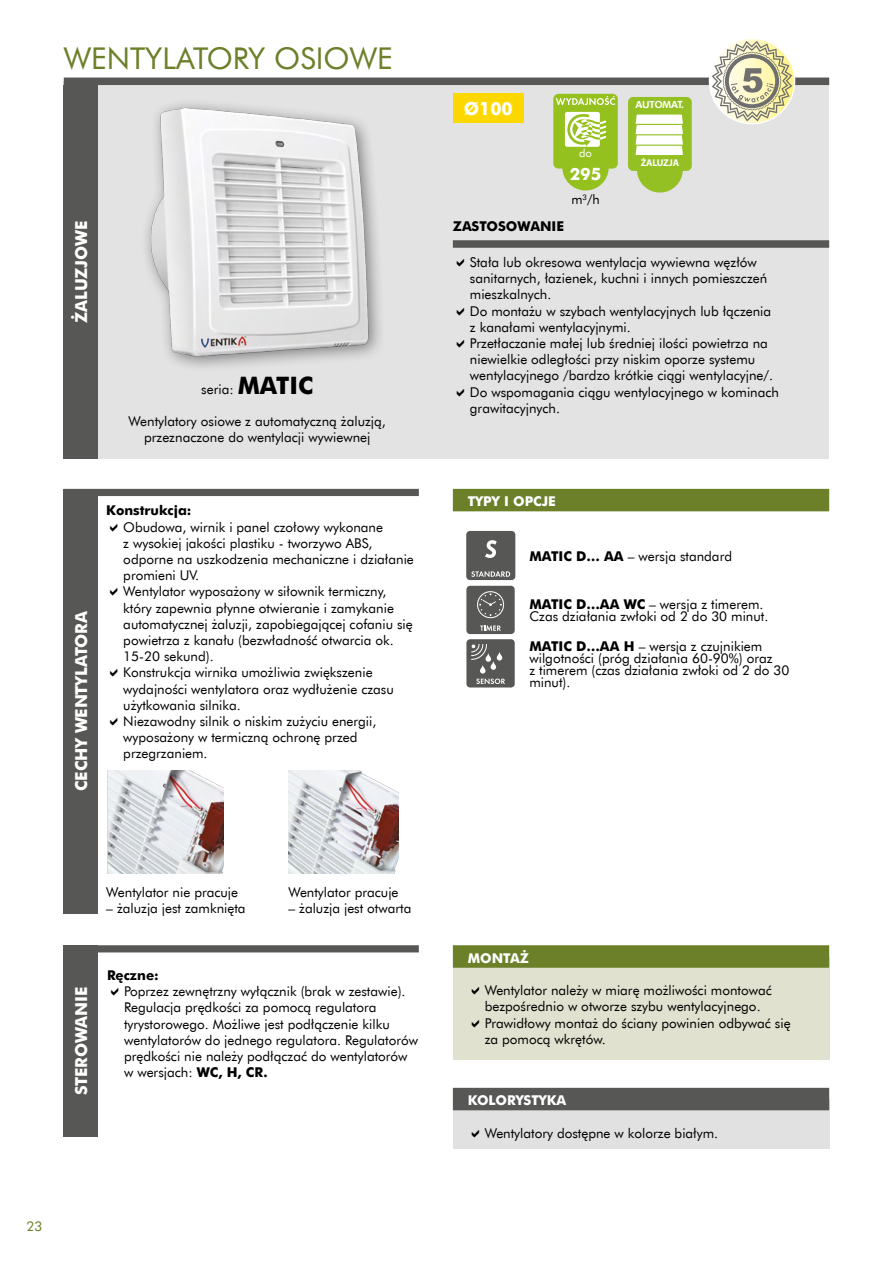
<style>
.page{position:relative;width:893px;height:1263px;background:#fff}
.page>*{position:absolute;margin:0;border:0;box-sizing:border-box;transform-origin:0 0}
.t1{font:30px "Futura EU";color:#6c802a}
.t2{font:700 18px "Futura EU";color:#fff}
.t3{font:700 16.8px "Futura EU";color:#fff}
.t4{font:700 16.5px "Futura EU";letter-spacing:-.01em;color:#fff}
.t5{font:13.5px/16.2px "Futura EU";color:#000}
.t6{font:700 13.5px "Futura EU";color:#000}
.t7{font:700 13.5px "Futura EU";color:#fff}
.t8{font:13.5px "Futura EU";color:#6c802a}
.t9{font:13.2px "Futura EU";color:#000}
.t10{font:11.25px "Futura EU";color:#fff}
.t11{font:800 9.75px "Futura PL";letter-spacing:-.035em;color:#fff}
.t12{font:700 9.75px "Myriad Pro";letter-spacing:-.025em;color:#fff}
.s1{font-weight:700;font-size:24px}
.s2{font-weight:700}
</style>
<div class="page">
<div style="left:453px;top:957px;width:376px;height:102px;background:#e1e1d0"></div>
<div style="left:64px;top:81px;width:765px;height:378px;background:#e3e3e3"></div>
<div style="left:64px;top:85px;width:34px;height:374px;background:#575756"></div>
<div style="left:64px;top:489px;width:34px;height:424px;background:#575756"></div>
<div style="left:64px;top:945px;width:34px;height:192px;background:#575756"></div>
<div style="left:64px;top:78px;width:765px;height:7px;background:#575756"></div>
<div style="left:64px;top:489px;width:355px;height:7px;background:#575756"></div>
<div style="left:64px;top:945px;width:355px;height:7px;background:#575756"></div>
<div style="left:453px;top:945px;width:376px;height:23px;background:#6c802a"></div>
<div style="left:453px;top:240px;width:376px;height:8px;background:#575756"></div>
<div style="left:453px;top:489px;width:376px;height:22px;background:#6c802a"></div>
<img style="left:146px;top:103px;width:234px;height:264px">
<div style="left:562px;top:144px;width:47px;height:46px;background:#95c11f;border-radius:50%"></div>
<div style="left:553px;top:94px;width:65px;height:75px;background:#95c11f;border-radius:5px"></div>
<svg style="left:565px;top:112px;width:41px;height:35px"></svg>
<svg style="left:556px;top:96px;width:59px;height:9px"></svg>
<svg style="left:709px;top:39px;width:86px;height:85px"></svg>
<div style="left:466px;top:531px;width:49px;height:49px;background:#575756;border-radius:4px"></div>
<svg style="left:471px;top:571px;width:39px;height:6px"></svg>
<svg style="left:485px;top:540px;width:12px;height:18px"></svg>
<div style="left:466px;top:586px;width:49px;height:48px;background:#575756;border-radius:4px"></div>
<svg style="left:477px;top:591px;width:27px;height:27px"></svg>
<svg style="left:480px;top:625px;width:21px;height:6px"></svg>
<div style="left:466px;top:639px;width:49px;height:48px;background:#575756;border-radius:4px"></div>
<svg style="left:476px;top:678px;width:29px;height:6px"></svg>
<svg style="left:471px;top:644px;width:16px;height:16px"></svg>
<svg style="left:485px;top:653px;width:6px;height:9px"></svg>
<svg style="left:491px;top:661px;width:5px;height:9px"></svg>
<svg style="left:480px;top:665px;width:5px;height:9px"></svg>
<svg style="left:497px;top:652px;width:5px;height:8px"></svg>
<div style="left:637px;top:147px;width:46px;height:46px;background:#94c024;border-radius:50%"></div>
<div style="left:628px;top:97px;width:64px;height:74px;background:#94c024;border-radius:5px"></div>
<svg style="left:636px;top:115px;width:47px;height:40px;background:#f3f8e8"></svg>
<img style="left:107px;top:771px;width:116px;height:102px">
<img style="left:288px;top:771px;width:110px;height:102px">
<div style="left:453px;top:1099px;width:376px;height:50px;background:#e1e1e1"></div>
<div style="left:453px;top:1088px;width:376px;height:22px;background:#575756"></div>
<div style="left:453px;top:94px;width:71px;height:29px;background:#fdd800"></div>
<h1 class="t1" style="left:64px;top:41px;width:330px">WENTYLATORY OSIOWE</h1>
<p class="t4" style="left:71px;top:323px;width:103px;rotate:-90deg">ŻALUZJOWE</p>
<p class="t5" style="left:201px;top:381px;width:113px">seria: <span class="s1">MATIC</span></p>
<p class="t5" style="left:129px;top:414px;width:259px;text-align:center">Wentylatory osiowe z automatyczną żaluzją, przeznaczone do wentylacji wywiewnej</p>
<p class="t4" style="left:71px;top:791px;width:181px;rotate:-90deg">CECHY WENTYLATORA</p>
<p class="t6" style="left:106px;top:502px;width:87px">Konstrukcja:</p>
<p class="t5" style="left:123px;top:519px;width:292px">Obudowa, wirnik i panel czołowy wykonane<br>z wysokiej jakości plastiku - tworzywo ABS, odporne na uszkodzenia mechaniczne i działanie promieni UV.<br>Wentylator wyposażony w siłownik termiczny, który zapewnia płynne otwieranie i zamykanie automatycznej żaluzji, zapobiegającej cofaniu się powietrza z kanału (bezwładność otwarcia ok.<br>15-20 sekund).<br>Konstrukcja wirnika umożliwia zwiększenie wydajności wentylatora oraz wydłużenie czasu użytkowania silnika.<br>Niezawodny silnik o niskim zużyciu energii, wyposażony w termiczną ochronę przed przegrzaniem.</p>
<h2 class="t2" style="left:464px;top:98px;width:51px">Ø100</h2>
<p class="t10" style="left:579px;top:146px;width:14px">do</p>
<p class="t3" style="left:570px;top:163px;width:33px">295</p>
<p class="t9" style="left:571px;top:191px;width:30px">m<sup>3</sup>/h</p>
<p class="t6" style="left:453px;top:218px;width:113px">ZASTOSOWANIE</p>
<p class="t11" style="left:636px;top:99px;width:50px">AUTOMAT.</p>
<p class="t12" style="left:641px;top:156px;width:40px">ŻALUZJA</p>
<p class="t5" style="left:470px;top:254px;width:311px">Stała lub okresowa wentylacja wywiewna węzłów sanitarnych, łazienek, kuchni i innych pomieszczeń mieszkalnych.<br>Do montażu w szybach wentylacyjnych lub łączenia z kanałami wentylacyjnymi.<br>Przetłaczanie małej lub średniej ilości powietrza na niewielkie odległości przy niskim oporze systemu wentylacyjnego /bardzo krótkie ciągi wentylacyjne/.<br>Do wspomagania ciągu wentylacyjnego w kominach grawitacyjnych.</p>
<p class="t7" style="left:468px;top:493px;width:90px">TYPY I OPCJE</p>
<p class="t5" style="left:529px;top:548px;width:204px"><span class="s2">MATIC D… AA</span> – wersja standard</p>
<p class="t5" style="left:529px;top:599px;width:240px;line-height:12px"><span class="s2">MATIC D…AA WC</span> – wersja z timerem.<br>Czas działania zwłoki od 2 do 30 minut.</p>
<p class="t5" style="left:529px;top:640px;width:262px;line-height:12px"><span class="s2">MATIC D…AA H</span> – wersja z czujnikiem wilgotności (próg działania 60-90%) oraz<br>z timerem (czas działania zwłoki od 2 do 30 minut).</p>
<p class="t5" style="left:106px;top:884px;width:133px">Wentylator nie pracuje</p>
<p class="t5" style="left:106px;top:901px;width:141px">– żaluzja jest zamknięta</p>
<p class="t5" style="left:288px;top:884px;width:112px">Wentylator pracuje</p>
<p class="t5" style="left:288px;top:901px;width:124px">– żaluzja jest otwarta</p>
<p class="t4" style="left:71px;top:1095px;width:110px;rotate:-90deg">STEROWANIE</p>
<p class="t6" style="left:107px;top:967px;width:53px">Ręczne:</p>
<p class="t5" style="left:124px;top:984px;width:296px">Poprzez zewnętrzny wyłącznik (brak w zestawie).<br>Regulacja prędkości za pomocą regulatora tyrystorowego. Możliwe jest podłączenie kilku wentylatorów do jednego regulatora. Regulatorów prędkości nie należy podłączać do wentylatorów w wersjach: <span class="s2">WC, H, CR.</span></p>
<p class="t8" style="left:27px;top:1217px;width:17px">23</p>
<p class="t7" style="left:468px;top:949px;width:63px">MONTAŻ</p>
<p class="t5" style="left:485px;top:982px;width:307px">Wentylator należy w miarę możliwości montować bezpośrednio w otworze szybu wentylacyjnego.<br>Prawidłowy montaż do ściany powinien odbywać się za pomocą wkrętów.</p>
<p class="t7" style="left:468px;top:1092px;width:100px">KOLORYSTYKA</p>
<p class="t5" style="left:485px;top:1125px;width:235px">Wentylatory dostępne w kolorze białym.</p>
</div>
